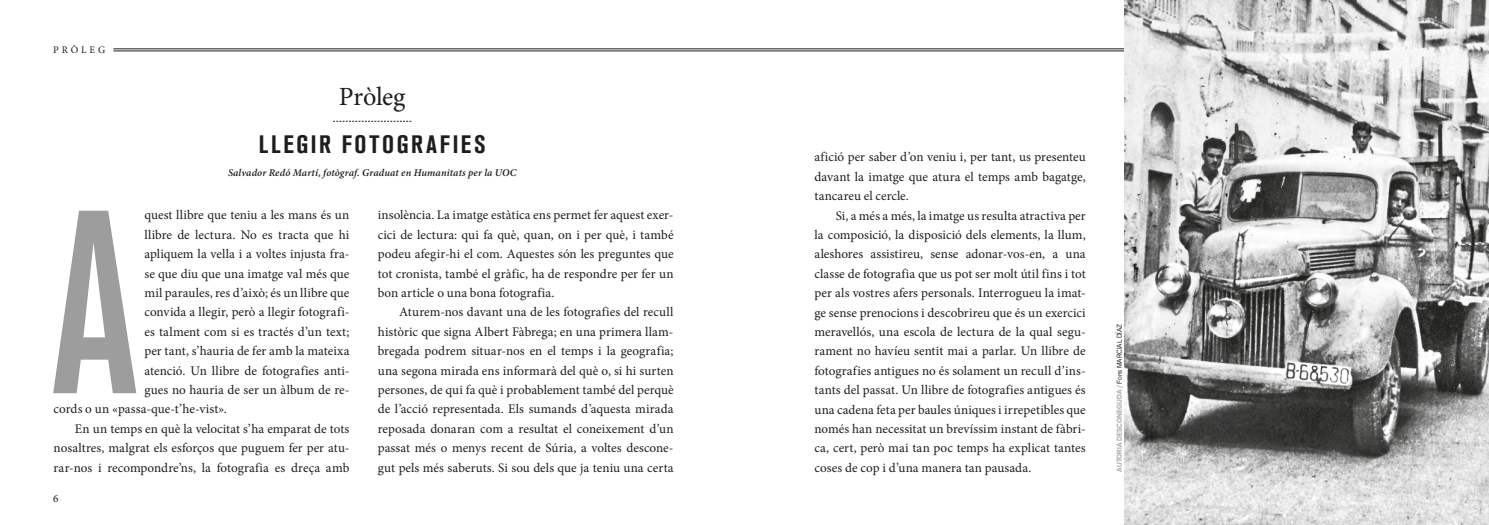
<style>
.page{position:relative;width:1489px;height:525px;background:#fff}
.page>*{position:absolute;margin:0;border:0;box-sizing:border-box;transform-origin:0 0}
.t1{font:500 condensed 258.12px "Akzidenz Grotesk BQ";color:#9d9d9d}
.t2{font:26.25px "Minion Pro";letter-spacing:-.015em;color:#1d1d1b}
.t3{font:700 condensed 25px "Akzidenz Grotesk BQ";letter-spacing:.11em;color:#1d1d1b}
.t4{font:13.12px/19.4px "Minion Pro";color:#1d1d1b;text-align:justify}
.t5{font:11.25px "Minion Pro";color:#1d1d1b}
.t6{font:italic 600 10.38px "Minion Pro";letter-spacing:.015em;color:#1d1d1b}
.t7{font:10px "Minion Pro";letter-spacing:.285em;color:#1d1d1b}
.t8{font:500 6.88px "Akzid Grtsk Next";letter-spacing:.01em;color:#9d9d9d}
.s1{font-weight:400;color:#1d1d1b}
</style>
<div class="page">
<hr style="left:113px;top:49px;width:1304px;height:1px;background:#1d1d1b">
<hr style="left:113px;top:51px;width:1304px;height:1px;background:#1d1d1b">
<svg style="left:333px;top:121px;width:78px;height:1px"></svg>
<img style="left:1124px;top:0;width:364px;height:524px">
<p class="t7" style="left:53px;top:43px;width:54px">PRÒLEG</p>
<h2 class="t2" style="left:339px;top:79px;width:68px">Pròleg</h2>
<h3 class="t3" style="left:259px;top:130px;width:228px">LLEGIR FOTOGRAFIES</h3>
<p class="t6" style="left:228px;top:165px;width:290px">Salvador Redó Martí, fotògraf. Graduat en Humanitats per la UOC</p>
<h1 class="t1" style="left:52px;top:158px;width:87px">A</h1>
<p class="t4" style="left:144px;top:205px;width:206px">quest llibre que teniu a les mans és un</p>
<p class="t4" style="left:144px;top:225px;width:206px">llibre de lectura. No es tracta que hi</p>
<p class="t4" style="left:144px;top:244px;width:206px">apliquem la vella i a voltes injusta fra-</p>
<p class="t4" style="left:144px;top:263px;width:206px">se que diu que una imatge val més que</p>
<p class="t4" style="left:144px;top:283px;width:206px">mil paraules, res d’això; és un llibre que</p>
<p class="t4" style="left:144px;top:302px;width:206px">convida a llegir, però a llegir fotografi-</p>
<p class="t4" style="left:144px;top:322px;width:206px">es talment com si es tractés d’un text;</p>
<p class="t4" style="left:144px;top:341px;width:206px">per tant, s’hauria de fer amb la mateixa</p>
<p class="t4" style="left:144px;top:360px;width:206px">atenció. Un llibre de fotografies anti-</p>
<p class="t4" style="left:144px;top:380px;width:206px">gues no hauria de ser un àlbum de re-</p>
<p class="t4" style="left:54px;top:399px;width:175px">cords o un «passa-que-t’he-vist».</p>
<p class="t4" style="left:75px;top:418px;width:276px">En un temps en què la velocitat s’ha emparat de tots</p>
<p class="t4" style="left:54px;top:438px;width:297px">nosaltres, malgrat els esforços que puguem fer per atu-</p>
<p class="t4" style="left:54px;top:457px;width:297px">rar-nos i recompondre’ns, la fotografia es dreça amb</p>
<p class="t5" style="left:53px;top:491px;width:7px">6</p>
<p class="t4" style="left:378px;top:205px;width:297px">insolència. La imatge estàtica ens permet fer aquest exer&shy;cici de lectura: qui fa què, quan, on i per què, i també podeu afegir-hi el com. Aquestes són les preguntes que tot cronista, també el gràfic, ha de respondre per fer un bon article o una bona fotografia.</p>
<p class="t4" style="left:378px;top:302px;width:297px;text-indent:21px">Aturem-nos davant una de les fotografies del recull històric que signa Albert Fàbrega; en una primera llam&shy;bregada podrem situar-nos en el temps i la geografia; una segona mirada ens informarà del què o, si hi surten persones, de qui fa què i probablement també del perquè de l’acció representada. Els sumands d’aquesta mirada reposada donaran com a resultat el coneixement d’un passat més o menys recent de Súria, a voltes descone&shy;gut pels més saberuts. Si sou dels que ja teniu una certa</p>
<p class="t4" style="left:814px;top:147px;width:273px">afició per saber d’on veniu i, per tant, us presenteu davant la imatge que atura el temps amb bagatge, tancareu el cercle.</p>
<p class="t4" style="left:814px;top:206px;width:273px;text-indent:21px">Si, a més a més, la imatge us resulta atractiva per la composició, la disposició dels elements, la llum, aleshores assistireu, sense adonar-vos-en, a una classe de fotografia que us pot ser molt útil fins i tot per als vostres afers personals. Interrogueu la imat&shy;ge sense prenocions i descobrireu que és un exercici meravellós, una escola de lectura de la qual segu&shy;rament no havíeu sentit mai a parlar. Un llibre de fotografies antigues no és solament un recull d’ins&shy;tants del passat. Un llibre de fotografies antigues és una cadena feta per baules úniques i irrepetibles que només han necessitat un brevíssim instant de fàbri&shy;ca, cert, però mai tan poc temps ha explicat tantes coses de cop i d’una manera tan pausada.</p>
<p class="t8" style="left:1114px;top:471px;width:150px;rotate:-90deg">AUTORIA DESCONEGUDA / <span class="s1">Fons MARCIAL DÍAZ</span></p>
</div>
